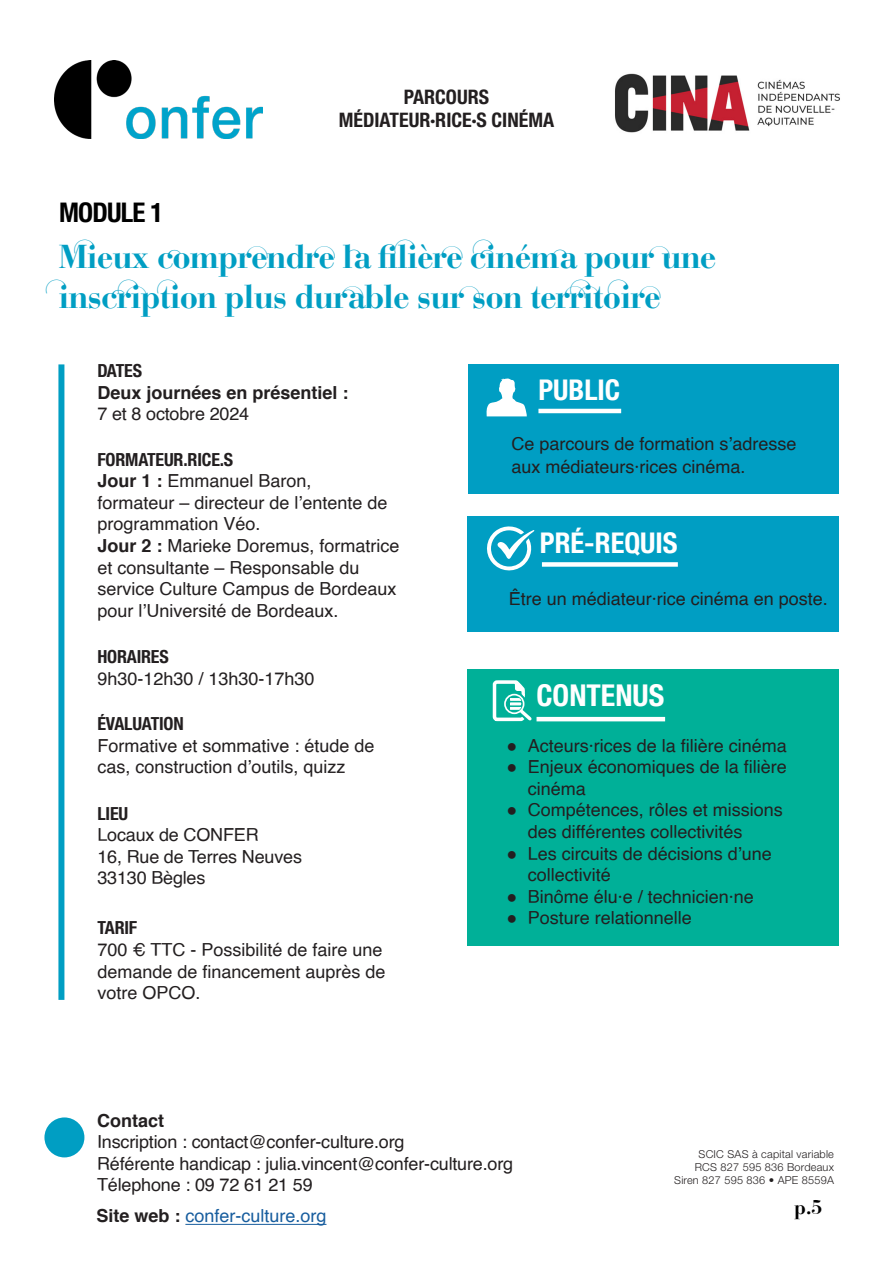
<style>
.page{position:relative;width:893px;height:1263px;background:#fff}
.page>*{position:absolute;margin:0;border:0;box-sizing:border-box;transform-origin:0 0}
.t1{font:700 33px/39.6px "CO";letter-spacing:-.03em;color:#009ec3}
.List_Paragraph{font:700 condensed 30px "Helvetica Neue LT";color:#fff}
.List_Paragraph-2{font:700 condensed 28.5px "Helvetica Neue LT";color:#fff}
.t2{font:700 condensed 27px "Helvetica Neue LT";letter-spacing:-.03em;color:#000}
.t3{font:700 condensed 19.95px/23.9px "Helvetica Neue LT";color:#231f20;text-align:center}
.t4{font:700 19.5px "CO";color:#000}
.Titre_2_sans_numéros{font:18px/21.6px "Helvetica";color:#231f20}
.List_Paragraph-3{font:700 condensed 18px "Helvetica Neue LT";letter-spacing:-.01em;color:#231f20}
.t5{font:700 18px "Helvetica";color:#231f20}
.t6{font:18px "Helvetica";color:#175d9e}
.t7{font:300 10.95px/13px "Helvetica Neue LT";letter-spacing:.02em;color:#231f20;text-align:right}
.s1{font-weight:700}
.s2{font-weight:700;color:#231f20}
</style>
<div class="page">
<div style="left:44px;top:1117px;width:40px;height:40px;background:#009ec3;border-radius:50%"></div>
<hr style="left:185px;top:1224px;width:141px;height:1px;background:#175d9e">
<img style="left:615px;top:73px;width:225px;height:60px">
<img style="left:54px;top:60px;width:209px;height:78px">
<div style="left:467px;top:669px;width:372px;height:277px;background:#00b098"></div>
<hr style="left:536px;top:717px;width:129px;height:4px;background:#fff">
<svg style="left:492px;top:680px;width:40px;height:42px"></svg>
<div style="left:468px;top:364px;width:371px;height:129px;background:#009ec3"></div>
<svg style="left:486px;top:378px;width:41px;height:38px"></svg>
<hr style="left:538px;top:409px;width:83px;height:4px;background:#fff">
<div style="left:467px;top:516px;width:372px;height:115px;background:#009ec3"></div>
<div style="left:542px;top:562px;width:136px;height:5px;background:#fff"></div>
<svg style="left:487px;top:526px;width:47px;height:45px"></svg>
<div style="left:58px;top:364px;width:6px;height:636px;background:#009ec3"></div>
<p class="t2" style="left:59px;top:196px;width:106px">MODULE 1</p>
<p class="t3" style="left:339px;top:84px;width:217px">PARCOURS<br>MÉDIATEUR·RICE·S CINÉMA</p>
<p class="t1" style="left:58px;top:237px;width:659px">Mieux comprendre la filière cinéma pour une inscription plus durable sur son territoire</p>
<p class="List_Paragraph-3" style="left:97px;top:360px;width:46px">DATES</p>
<p class="t5" style="left:97px;top:378px;width:253px">Deux journées en présentiel :</p>
<p class="Titre_2_sans_numéros" style="left:97px;top:404px;width:153px">7 et 8 octobre 2024</p>
<p class="List_Paragraph-3" style="left:97px;top:448px;width:137px">FORMATEUR.RICE.S</p>
<p class="Titre_2_sans_numéros" style="left:97px;top:471px;width:292px"><span class="s1">Jour 1 :</span> Emmanuel Baron, formateur – directeur de l’entente de programmation Véo.</p>
<p class="Titre_2_sans_numéros" style="left:97px;top:535px;width:304px"><span class="s1">Jour 2 :</span> Marieke Doremus, formatrice et consultante – Responsable du service Culture Campus de Bordeaux pour l’Université de Bordeaux.</p>
<p class="List_Paragraph-3" style="left:97px;top:646px;width:73px">HORAIRES</p>
<p class="Titre_2_sans_numéros" style="left:97px;top:668px;width:219px">9h30-12h30 / 13h30-17h30</p>
<p class="List_Paragraph-3" style="left:97px;top:713px;width:88px">ÉVALUATION</p>
<p class="Titre_2_sans_numéros" style="left:97px;top:735px;width:279px">Formative et sommative : étude de</p>
<p class="Titre_2_sans_numéros" style="left:97px;top:757px;width:250px">cas, construction d’outils, quizz</p>
<p class="List_Paragraph-3" style="left:97px;top:802px;width:32px">LIEU</p>
<p class="Titre_2_sans_numéros" style="left:97px;top:824px;width:163px">Locaux de CONFER</p>
<p class="Titre_2_sans_numéros" style="left:97px;top:846px;width:206px">16, Rue de Terres Neuves</p>
<p class="Titre_2_sans_numéros" style="left:97px;top:868px;width:110px">33130 Bègles</p>
<p class="List_Paragraph-3" style="left:97px;top:917px;width:41px">TARIF</p>
<p class="Titre_2_sans_numéros" style="left:97px;top:939px;width:290px">700 € TTC - Possibilité de faire une demande de financement auprès de votre OPCO.</p>
<p class="List_Paragraph-2" style="left:538px;top:372px;width:83px">PUBLIC</p>
<p class="Titre_2_sans_numéros" style="left:511px;top:433px;width:287px;line-height:22.5px">Ce parcours de formation s’adresse aux médiateurs·rices cinéma.</p>
<p class="List_Paragraph-2" style="left:540px;top:526px;width:139px">PRÉ-REQUIS</p>
<p class="Titre_2_sans_numéros" style="left:509px;top:588px;width:321px">Être un médiateur·rice cinéma en poste.</p>
<p class="List_Paragraph" style="left:536px;top:677px;width:129px">CONTENUS</p>
<p class="Titre_2_sans_numéros" style="left:507px;top:735px;width:282px">● Acteurs·rices de la filière cinéma</p>
<p class="Titre_2_sans_numéros" style="left:528px;top:757px;width:261px;text-indent:-21px">● Enjeux économiques de la filière cinéma</p>
<p class="Titre_2_sans_numéros" style="left:528px;top:800px;width:257px;text-indent:-21px">● Compétences, rôles et missions des différentes collectivités</p>
<p class="Titre_2_sans_numéros" style="left:528px;top:843px;width:246px;text-indent:-21px">● Les circuits de décisions d’une collectivité</p>
<p class="Titre_2_sans_numéros" style="left:507px;top:886px;width:249px">● Binôme élu·e / technicien·ne</p>
<p class="Titre_2_sans_numéros" style="left:507px;top:908px;width:187px">● Posture relationnelle</p>
<p class="t5" style="left:97px;top:1106px;width:68px">Contact</p>
<p class="Titre_2_sans_numéros" style="left:97px;top:1132px;width:418px">Inscription : contact@confer-culture.org<br>Référente handicap : julia.vincent@confer-culture.org<br>Télephone : 09 72 61 21 59</p>
<p class="t6" style="left:96px;top:1202px;width:232px"><span class="s2">Site web :</span> confer-culture.org</p>
<p class="t7" style="left:674px;top:1147px;width:161px">SCIC SAS à capital variable<br>RCS 827 595 836 Bordeaux<br>Siren 827 595 836 • APE 8559A</p>
<p class="t4" style="left:794px;top:1196px;width:30px">p.5</p>
</div>
